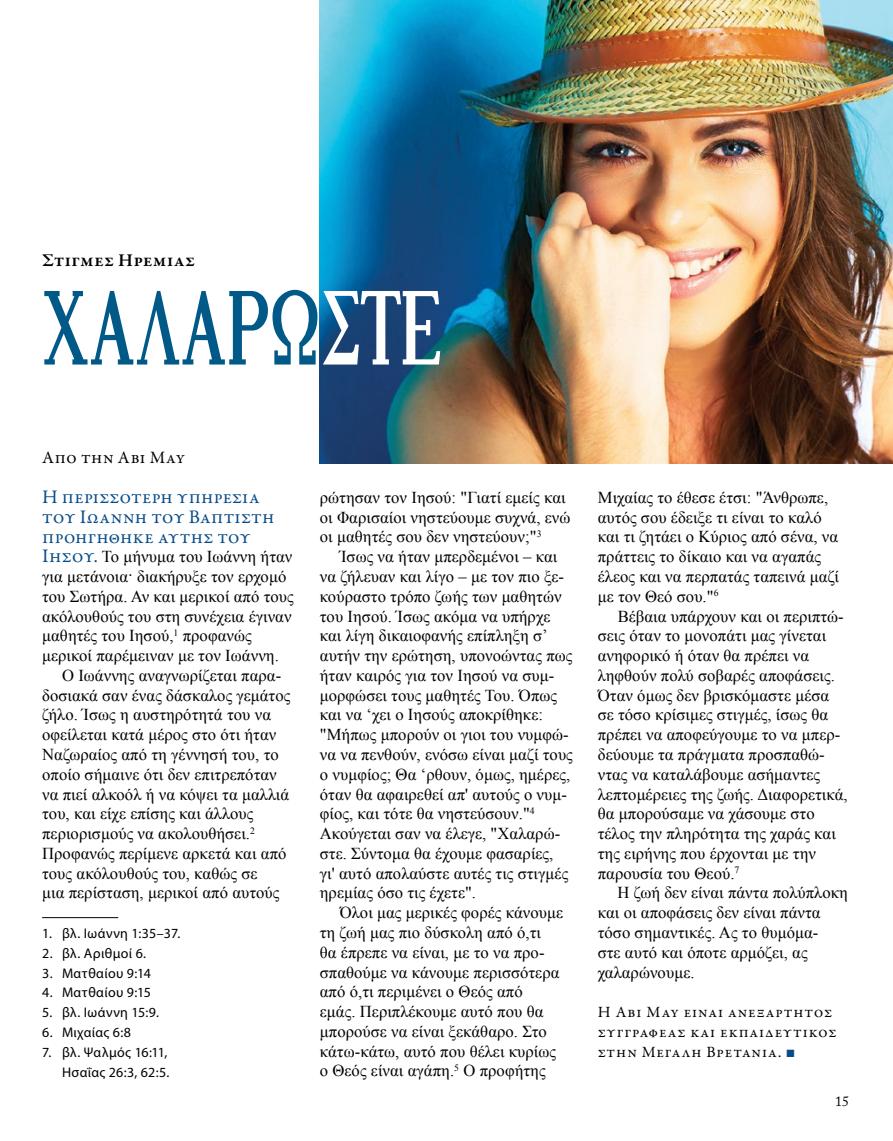
<style>
.page{position:relative;width:893px;height:1141px;background:#fff}
.page>*{position:absolute;margin:0;border:0;box-sizing:border-box;transform-origin:0 0}
.t1{font:700 103.25px "Dustismo Roman";color:#005987;scale:.71 1}
.t2{font:19.25px/19.8px "Garamond Premr Pro";letter-spacing:.01em;color:#074b88}
.t3{font:600 18.2px "Garamond Premr Pro";letter-spacing:.035em;color:#000}
.t4{font:17.5px "Garamond Premr Pro";letter-spacing:.04em;color:#000}
.t5{font:16.62px/19.8px "Times New Roman";letter-spacing:.005em;color:#000}
.t6{font:15.75px/19.8px "Garamond Premr Pro";letter-spacing:.06em;color:#000}
.t7{font:14px/19.8px "Myriad Pro";letter-spacing:.03em;color:#000;text-align:right}
.t8{font:14px "Adobe Caslon Pro";color:#000}
.s1{color:#fff}
.s2{font-family:"Garamond Premr Pro";font-size:19.25px;color:#074b88}
.s3{font-family:"Arial";color:#074b88}
</style>
<div class="page">
<img style="left:320px;top:0;width:573px;height:464px">
<hr style="left:42px;top:917px;width:76px;height:1px;background:#000">
<p class="t3" style="left:42px;top:249px;width:154px">Στιγμεσ Ηρεμιασ</p>
<h1 class="t1" style="left:42px;top:256px;width:561px">ΧΑΛΑΡΏ<span class="s1">ΣΤΕ</span></h1>
<p class="t4" style="left:42px;top:447px;width:144px">Απο την Abi May</p>
<p class="t2" style="left:42px;top:487px;width:234px">Η περισσότερη υπηρεσία του Ιωάννη του Βαπτιστή προηγήθηκε αυτής του</p>
<p class="t5" style="left:42px;top:547px;width:252px"><span class="s2">Ιησού.</span> Το μήνυμα του Ιωάννη ήταν</p>
<p class="t5" style="left:42px;top:566px;width:246px">για μετάνοια· διακήρυξε τον ερχομό</p>
<p class="t5" style="left:42px;top:586px;width:253px">του Σωτήρα. Αν και μερικοί από τους</p>
<p class="t5" style="left:42px;top:606px;width:251px">ακόλουθούς του στη συνέχεια έγιναν</p>
<p class="t5" style="left:42px;top:626px;width:211px">μαθητές του Ιησού,<sup>1</sup> προφανώς</p>
<p class="t5" style="left:42px;top:645px;width:238px">μερικοί παρέμειναν με τον Ιωάννη.</p>
<p class="t5" style="left:62px;top:665px;width:221px">Ο Ιωάννης αναγνωρίζεται παρα-</p>
<p class="t5" style="left:42px;top:685px;width:250px">δοσιακά σαν ένας δάσκαλος γεμάτος</p>
<p class="t5" style="left:42px;top:705px;width:230px">ζήλο. Ίσως η αυστηρότητά του να</p>
<p class="t5" style="left:42px;top:724px;width:236px">οφείλεται κατά μέρος στο ότι ήταν</p>
<p class="t5" style="left:42px;top:744px;width:238px">Ναζωραίος από τη γέννησή του, το</p>
<p class="t5" style="left:42px;top:764px;width:236px">οποίο σήμαινε ότι δεν επιτρεπόταν</p>
<p class="t5" style="left:42px;top:784px;width:249px">να πιεί αλκοόλ ή να κόψει τα μαλλιά</p>
<p class="t5" style="left:42px;top:804px;width:213px">του, και είχε επίσης και άλλους</p>
<p class="t5" style="left:42px;top:823px;width:214px">περιορισμούς να ακολουθήσει.<sup>2</sup></p>
<p class="t5" style="left:42px;top:843px;width:246px">Προφανώς περίμενε αρκετά και από</p>
<p class="t5" style="left:42px;top:863px;width:217px">τους ακόλουθούς του, καθώς σε</p>
<p class="t5" style="left:42px;top:883px;width:239px">μια περίσταση, μερικοί από αυτούς</p>
<p class="t7" style="left:42px;top:923px;width:140px">1. βλ. Ιωάννη 1:35–37.</p>
<p class="t7" style="left:42px;top:943px;width:106px">2. βλ. Αριθμοί 6.</p>
<p class="t7" style="left:42px;top:963px;width:110px">3. Ματθαίου 9:14</p>
<p class="t7" style="left:42px;top:983px;width:110px">4. Ματθαίου 9:15</p>
<p class="t7" style="left:42px;top:1002px;width:118px">5. βλ. Ιωάννη 15:9.</p>
<p class="t7" style="left:42px;top:1022px;width:90px">6. Μιχαίας 6:8</p>
<p class="t7" style="left:42px;top:1042px;width:129px">7. βλ. Ψαλμός 16:11,<br>Ησαΐας 26:3, 62:5.</p>
<p class="t5" style="left:320px;top:487px;width:252px">ρώτησαν τον Ιησού: "Γιατί εμείς και οι Φαρισαίοι νηστεύουμε συχνά, ενώ οι μαθητές σου δεν νηστεύουν;"<sup>3</sup></p>
<p class="t5" style="left:320px;top:547px;width:255px;text-indent:20px">Ίσως να ήταν μπερδεμένοι – και να ζήλευαν και λίγο – με τον πιο ξε&shy;κούραστο τρόπο ζωής των μαθητών του Ιησού. Ίσως ακόμα να υπήρχε και λίγη δικαιοφανής επίπληξη σ’ αυτήν την ερώτηση, υπονοώντας πως ήταν καιρός για τον Ιησού να συμ&shy;μορφώσει τους μαθητές Του. Όπως και να ‘χει ο Ιησούς αποκρίθηκε: "Μήπως μπορούν οι γιοι του νυμφώ&shy;να να πενθούν, ενόσω είναι μαζί τους ο νυμφίος; Θα ‘ρθουν, όμως, ημέρες, όταν θα αφαιρεθεί απ' αυτούς ο νυμ&shy;φίος, και τότε θα νηστεύσουν."<sup>4<br></sup>Ακούγεται σαν να έλεγε, "Χαλαρώ&shy;στε. Σύντομα θα έχουμε φασαρίες,<br>γι' αυτό απολαύστε αυτές τις στιγμές ηρεμίας όσο τις έχετε".</p>
<p class="t5" style="left:320px;top:902px;width:245px;text-indent:20px">Όλοι μας μερικές φορές κάνουμε τη ζωή μας πιο δύσκολη από ό,τι<br>θα έπρεπε να είναι, με το να προ&shy;σπαθούμε να κάνουμε περισσότερα από ό,τι περιμένει ο Θεός από<br>εμάς. Περιπλέκουμε αυτό που θα μπορούσε να είναι ξεκάθαρο. Στο κάτω-κάτω, αυτό που θέλει κυρίως ο Θεός είναι αγάπη.<sup>5</sup> Ο προφήτης</p>
<p class="t5" style="left:598px;top:487px;width:243px">Μιχαίας το έθεσε έτσι: "Άνθρωπε, αυτός σου έδειξε τι είναι το καλό και τι ζητάει ο Κύριος από σένα, να πράττεις το δίκαιο και να αγαπάς έλεος και να περπατάς ταπεινά μαζί με τον Θεό σου."<sup>6</sup></p>
<p class="t5" style="left:598px;top:606px;width:251px;text-indent:20px">Βέβαια υπάρχουν και οι περιπτώ&shy;σεις όταν το μονοπάτι μας γίνεται ανηφορικό ή όταν θα πρέπει να ληφθούν πολύ σοβαρές αποφάσεις.<br>Όταν όμως δεν βρισκόμαστε μέσα σε τόσο κρίσιμες στιγμές, ίσως θα πρέπει να αποφεύγουμε το να μπερ&shy;δεύουμε τα πράγματα προσπαθώ&shy;ντας να καταλάβουμε ασήμαντες λεπτομέρειες της ζωής. Διαφορετικά, θα μπορούσαμε να χάσουμε στο τέλος την πληρότητα της χαράς και της ειρήνης που έρχονται με την παρουσία του Θεού.<sup>7</sup></p>
<p class="t5" style="left:598px;top:883px;width:252px;text-indent:20px">Η ζωή δεν είναι πάντα πολύπλοκη και οι αποφάσεις δεν είναι πάντα τόσο σημαντικές. Ας το θυμόμα-<br>στε αυτό και όποτε αρμόζει, ας χαλαρώνουμε.</p>
<p class="t6" style="left:598px;top:1003px;width:240px">Η Abi May είναι ανεξάρτητος συγγραφέας και εκπαιδευτικός στην Μεγάλη Βρετανία. <span class="s3">■</span></p>
<p class="t8" style="left:835px;top:1093px;width:15px">15</p>
</div>
